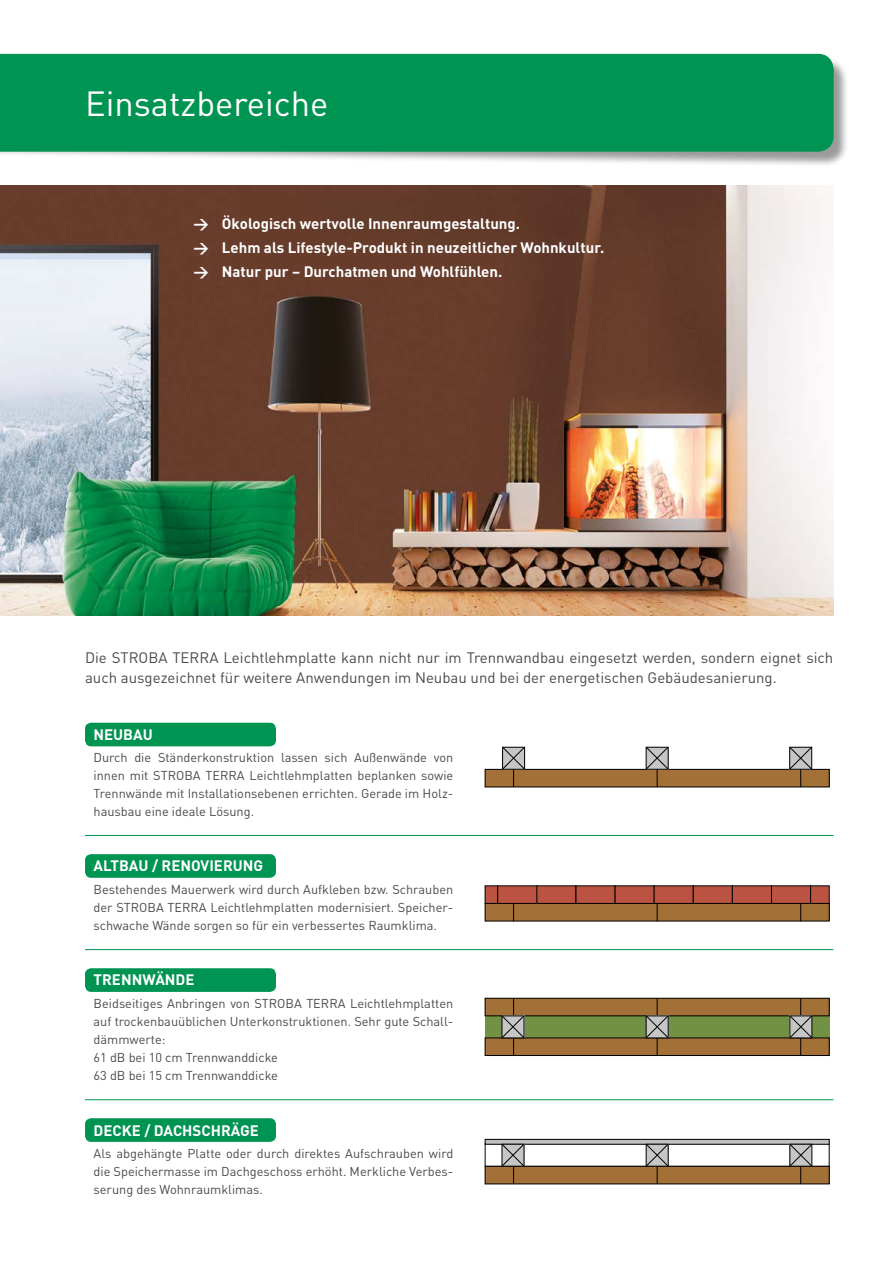
<style>
.page{position:relative;width:893px;height:1263px;background:#fff}
.page>*{position:absolute;margin:0;border:0;box-sizing:border-box;transform-origin:0 0}
.t1{font:34.5px "DIN Pro";color:#fff}
.t2{font:700 15px "DIN Pro";color:#fff}
.t3{font:15px/19.5px "DIN Pro";color:#4a4a49}
.t4{font:12.75px/18px "DIN Pro";color:#4a4a49;text-align:justify}
</style>
<div class="page">
<div style="left:0;top:57px;width:849px;height:111px;background:#000;opacity:.4"></div>
<div style="left:0;top:54px;width:833px;height:98px;background:#009453"></div>
<img style="left:0;top:186px;width:833px;height:430px">
<div style="left:85px;top:854px;width:191px;height:24px;background:#009453;border-radius:6px"></div>
<div style="left:85px;top:968px;width:191px;height:24px;background:#009453;border-radius:6px"></div>
<div style="left:85px;top:1118px;width:191px;height:24px;background:#009453;border-radius:6px"></div>
<div style="left:485px;top:769px;width:344px;height:18px;background:#a37037"></div>
<div style="left:485px;top:769px;width:344px;height:18px;border:1px solid #000"></div>
<div style="left:485px;top:903px;width:344px;height:18px;background:#a37037"></div>
<div style="left:498px;top:886px;width:39px;height:17px;background:#ba5341"></div>
<div style="left:497px;top:885px;width:40px;height:19px;border:1px solid #000"></div>
<div style="left:537px;top:886px;width:39px;height:17px;background:#ba5341"></div>
<div style="left:536px;top:885px;width:40px;height:19px;border:1px solid #000"></div>
<div style="left:576px;top:886px;width:39px;height:17px;background:#ba5341"></div>
<div style="left:576px;top:885px;width:39px;height:19px;border:1px solid #000"></div>
<div style="left:615px;top:886px;width:39px;height:17px;background:#ba5341"></div>
<div style="left:615px;top:885px;width:39px;height:19px;border:1px solid #000"></div>
<div style="left:654px;top:886px;width:39px;height:17px;background:#ba5341"></div>
<div style="left:654px;top:885px;width:40px;height:19px;border:1px solid #000"></div>
<div style="left:693px;top:886px;width:39px;height:17px;background:#ba5341"></div>
<div style="left:693px;top:885px;width:40px;height:19px;border:1px solid #000"></div>
<div style="left:732px;top:886px;width:39px;height:17px;background:#ba5341"></div>
<div style="left:732px;top:885px;width:40px;height:19px;border:1px solid #000"></div>
<div style="left:771px;top:886px;width:40px;height:17px;background:#ba5341"></div>
<div style="left:771px;top:885px;width:40px;height:19px;border:1px solid #000"></div>
<div style="left:811px;top:886px;width:18px;height:17px;background:#ba5341"></div>
<div style="left:810px;top:885px;width:19px;height:19px;border:1px solid #000"></div>
<div style="left:485px;top:886px;width:13px;height:17px;background:#ba5341"></div>
<div style="left:485px;top:885px;width:13px;height:19px;border:1px solid #000"></div>
<div style="left:485px;top:1015px;width:344px;height:23px;background:#719144"></div>
<div style="left:485px;top:998px;width:344px;height:18px;background:#a37037"></div>
<div style="left:485px;top:998px;width:344px;height:18px;border:1px solid #000"></div>
<div style="left:485px;top:1143px;width:344px;height:23px;border:1px solid #000"></div>
<div style="left:485px;top:1139px;width:344px;height:5px;background:#c1c0c0"></div>
<div style="left:485px;top:1139px;width:344px;height:5px;border:1px solid #000"></div>
<hr style="left:85px;top:835px;width:748px;height:1px;background:#009453">
<hr style="left:85px;top:949px;width:748px;height:1px;background:#009453">
<hr style="left:85px;top:1099px;width:748px;height:1px;background:#009453">
<div style="left:85px;top:723px;width:191px;height:23px;background:#009453;border-radius:6px"></div>
<svg style="left:513px;top:904px;width:1px;height:17px"></svg>
<svg style="left:657px;top:904px;width:1px;height:17px"></svg>
<svg style="left:502px;top:746px;width:23px;height:41px"></svg>
<svg style="left:645px;top:746px;width:24px;height:41px"></svg>
<svg style="left:789px;top:746px;width:23px;height:41px"></svg>
<div style="left:485px;top:1038px;width:344px;height:17px;background:#a37037"></div>
<div style="left:485px;top:1037px;width:344px;height:19px;border:1px solid #000"></div>
<svg style="left:800px;top:904px;width:1px;height:17px"></svg>
<svg style="left:501px;top:998px;width:24px;height:57px"></svg>
<svg style="left:645px;top:998px;width:24px;height:57px"></svg>
<svg style="left:789px;top:998px;width:23px;height:57px"></svg>
<div style="left:485px;top:1166px;width:344px;height:18px;background:#a37037"></div>
<div style="left:485px;top:1166px;width:344px;height:18px;border:1px solid #000"></div>
<svg style="left:501px;top:1143px;width:24px;height:41px"></svg>
<svg style="left:645px;top:1143px;width:24px;height:41px"></svg>
<svg style="left:789px;top:1143px;width:23px;height:41px"></svg>
<h1 class="t1" style="left:85px;top:80px;width:245px">Einsatzbereiche</h1>
<p class="t2" style="left:193px;top:214px;width:328px">→ Ökologisch wertvolle Innenraumgestaltung.</p>
<p class="t2" style="left:193px;top:238px;width:413px">→ Lehm als Lifestyle-Produkt in neuzeitlicher Wohnkultur.</p>
<p class="t2" style="left:193px;top:262px;width:310px">→ Natur pur – Durchatmen und Wohlfühlen.</p>
<p class="t3" style="left:85px;top:647px;width:750px">Die STROBA TERRA Leichtlehmplatte kann nicht nur im Trennwandbau eingesetzt werden, sondern eignet sich auch ausgezeichnet für weitere Anwendungen im Neubau und bei der energetischen Gebäudesanierung.</p>
<p class="t2" style="left:94px;top:724px;width:61px">NEUBAU</p>
<p class="t4" style="left:94px;top:748px;width:361px">Durch die Ständerkonstruktion lassen sich Außenwände von innen mit STROBA TERRA Leichtlehmplatten beplanken sowie Trennwände mit Installationsebenen errichten. Gerade im Holz&shy;hausbau eine ideale Lösung.</p>
<p class="t2" style="left:94px;top:856px;width:171px">ALTBAU / RENOVIERUNG</p>
<p class="t4" style="left:94px;top:879px;width:361px">Bestehendes Mauerwerk wird durch Aufkleben bzw. Schrauben der STROBA TERRA Leichtlehmplatten modernisiert. Speicher&shy;schwache Wände sorgen so für ein verbessertes Raumklima.</p>
<p class="t2" style="left:94px;top:970px;width:103px">TRENNWÄNDE</p>
<p class="t4" style="left:94px;top:993px;width:361px;text-align:left">Beidseitiges Anbringen von STROBA TERRA Leichtlehmplatten auf trockenbauüblichen Unterkonstruktionen. Sehr gute Schall&shy;dämmwerte:<br>61 dB bei 10 cm Trennwanddicke<br>63 dB bei 15 cm Trennwanddicke</p>
<p class="t2" style="left:94px;top:1120px;width:167px">DECKE / DACHSCHRÄGE</p>
<p class="t4" style="left:94px;top:1144px;width:361px">Als abgehängte Platte oder durch direktes Aufschrauben wird die Speichermasse im Dachgeschoss erhöht. Merkliche Verbes&shy;serung des Wohnraumklimas.</p>
</div>
